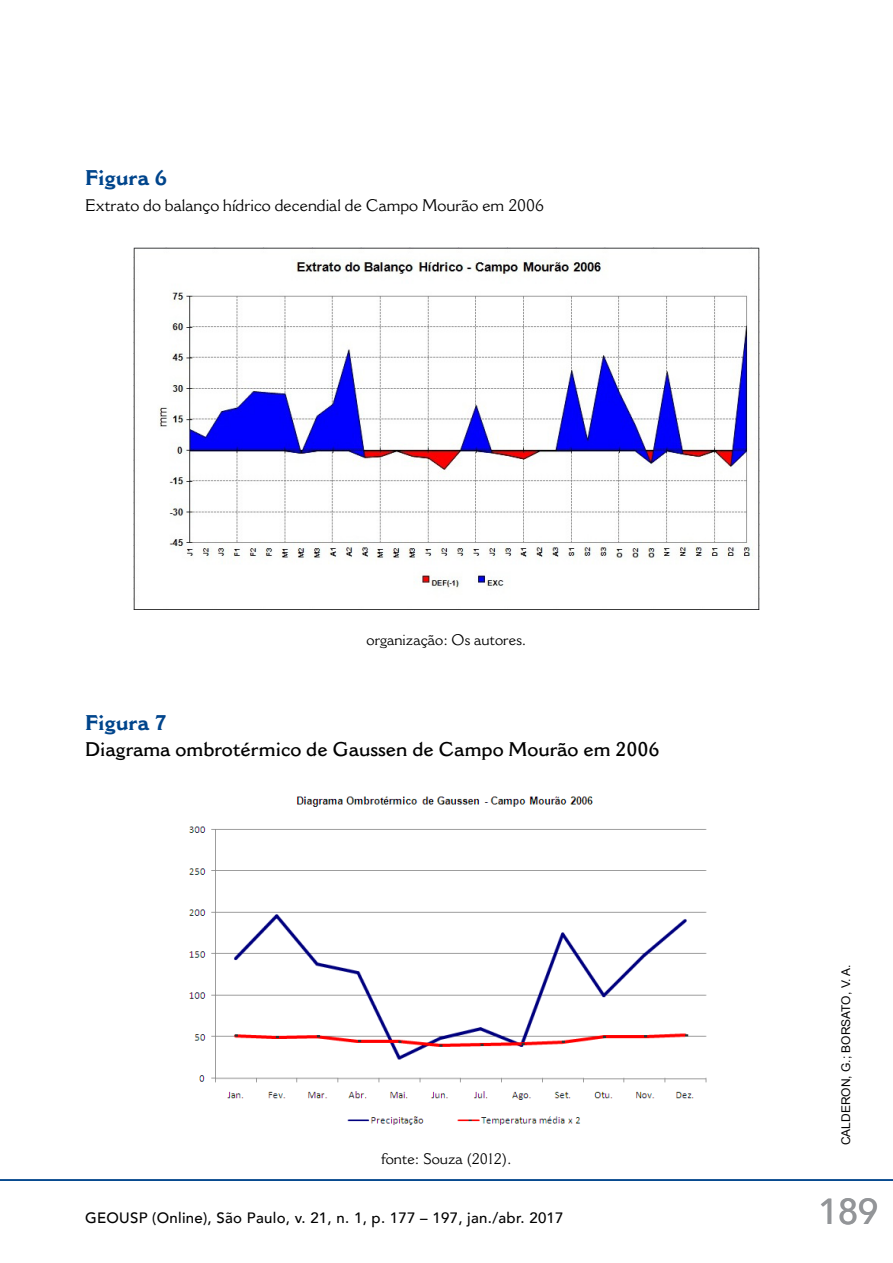
<style>
.page{position:relative;width:893px;height:1263px;background:#fff}
.page>*{position:absolute;margin:0;border:0;box-sizing:border-box;transform-origin:0 0}
.t1{font:500 36px "Avenir";color:#939598}
.t2{font:700 21px "Cantoria MT Std";color:#00458c}
.t3{font:600 19.5px "Cantoria MT Std";color:#000}
.t4{font:16.5px "Cantoria MT Std";color:#000}
.t5{font:500 15px "Avenir";letter-spacing:.02em;color:#000}
.t6{font:15px "Cantoria MT Std";color:#000}
.t7{font:12px "Arial";color:#000}
</style>
<div class="page">
<hr style="left:0;top:1179px;width:893px;height:2px;background:#00458c">
<img style="left:133px;top:247px;width:627px;height:363px">
<img style="left:189px;top:796px;width:518px;height:330px">
<h2 class="t2" style="left:85px;top:165px;width:83px">Figura 6</h2>
<p class="t4" style="left:85px;top:195px;width:461px">Extrato do balanço hídrico decendial de Campo Mourão em 2006</p>
<p class="t6" style="left:367px;top:631px;width:161px">organização: Os autores.</p>
<h2 class="t2" style="left:85px;top:710px;width:83px">Figura 7</h2>
<h3 class="t3" style="left:85px;top:737px;width:576px">Diagrama ombrotérmico de Gaussen de Campo Mourão em 2006</h3>
<p class="t6" style="left:381px;top:1150px;width:132px">fonte: Souza (2012).</p>
<p class="t5" style="left:85px;top:1204px;width:480px">GEOUSP (Online), São Paulo, v. 21, n. 1, p. 177 – 197, jan./abr. 2017</p>
<p class="t7" style="left:838px;top:1145px;width:183px;rotate:-90deg">CALDERON, G.; BORSATO, V. A.</p>
<h1 class="t1" style="left:818px;top:1180px;width:62px">189</h1>
</div>
